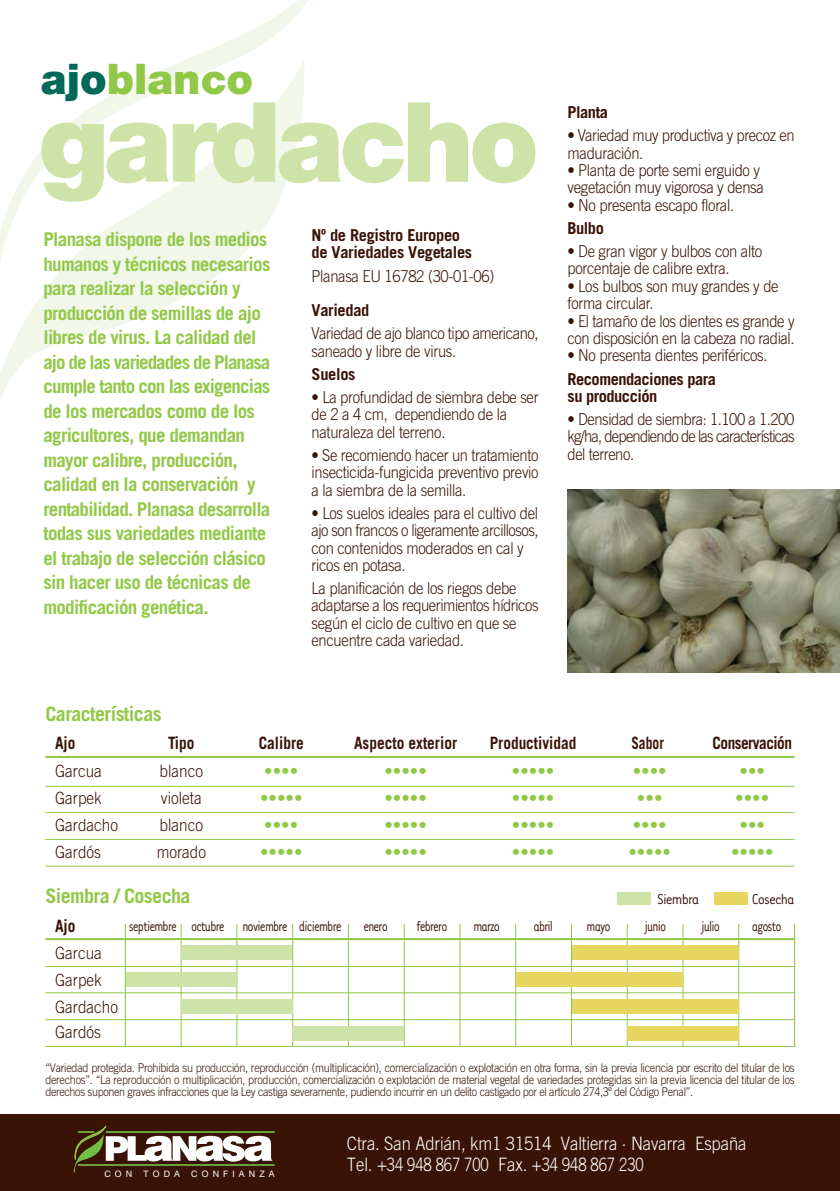
<style>
.page{position:relative;width:840px;height:1191px;background:#fff}
.page>*{position:absolute;margin:0;border:0;box-sizing:border-box;transform-origin:0 0}
.t1{font:900 111px "Helvetica Neue";letter-spacing:-.045em;color:#cde3a8}
.t2{font:900 42.2px "Helvetica Neue";color:#92c847}
.t3{font:700 20px "Trade Gothic";letter-spacing:-.03em;color:#92c847}
.t4{font:700 19px/24.4px "Trade Gothic";letter-spacing:-.035em;color:#92c847}
.t5{font:300 18.4px/20.8px "Trade Gothic";letter-spacing:-.005em;color:#fff;scale:.9 1}
.t6{font:300 17px "Trade Gothic";color:#92c847}
.t7{font:300 17px/27.2px "Trade Gothic";color:#391306;scale:.9 1}
.t8{font:700 17px "Trade Gothic";color:#391306;scale:.9 1}
.t9{font:700 17px "Trade Gothic";letter-spacing:-.035em;color:#391306;scale:.9 1}
.t10{font:700 17px "Trade Gothic";color:#391306;scale:.8 1}
.t11{font:300 16.4px/17.4px "Trade Gothic";letter-spacing:-.02em;color:#391306;scale:.9 1}
.t12{font:700 16.4px/17.4px "Trade Gothic";letter-spacing:-.02em;color:#391306}
.t13{font:16.4px "Tarzana Narrow";letter-spacing:-.055em;color:#391306;scale:.85 1}
.t14{font:16.4px "Tarzana Narrow";letter-spacing:-.055em;color:#391306}
.t15{font:300 12px/12px "Trade Gothic";letter-spacing:-.03em;color:#391306;text-align:justify;scale:.9 1}
.t16{font:9px "Helvetica Neue";letter-spacing:.46em;color:#fff}
.s1{color:#006957}
</style>
<div class="page">
<svg style="left:0;top:331px;width:100px;height:68px"></svg>
<svg style="left:188px;top:0;width:121px;height:59px"></svg>
<svg style="left:0;top:59px;width:304px;height:272px"></svg>
<img style="left:567px;top:490px;width:272px;height:183px">
<div style="left:0;top:1114px;width:839px;height:77px;background:#391306"></div>
<hr style="left:45px;top:756px;width:749px;height:2px;background:#92c847">
<hr style="left:45px;top:786px;width:749px;height:1px;background:#92c847">
<hr style="left:45px;top:812px;width:749px;height:1px;background:#92c847">
<hr style="left:45px;top:839px;width:749px;height:1px;background:#92c847">
<hr style="left:45px;top:865px;width:749px;height:1px;background:#92c847">
<hr style="left:78px;top:1164px;width:196px;height:1px;background:#71bf44">
<hr style="left:106px;top:1131px;width:168px;height:1px;background:#71bf44">
<svg style="left:73px;top:1126px;width:199px;height:46px"></svg>
<hr style="left:125px;top:924px;width:1px;height:122px;background:#92c847">
<hr style="left:45px;top:938px;width:749px;height:2px;background:#92c847">
<hr style="left:236px;top:924px;width:1px;height:122px;background:#92c847">
<hr style="left:292px;top:924px;width:1px;height:122px;background:#92c847">
<hr style="left:348px;top:924px;width:1px;height:122px;background:#92c847">
<hr style="left:403px;top:924px;width:1px;height:122px;background:#92c847">
<hr style="left:459px;top:924px;width:1px;height:122px;background:#92c847">
<hr style="left:515px;top:924px;width:1px;height:122px;background:#92c847">
<hr style="left:571px;top:924px;width:1px;height:122px;background:#92c847">
<hr style="left:626px;top:924px;width:1px;height:122px;background:#92c847">
<hr style="left:682px;top:924px;width:1px;height:122px;background:#92c847">
<hr style="left:738px;top:924px;width:1px;height:122px;background:#92c847">
<hr style="left:793px;top:924px;width:1px;height:122px;background:#92c847">
<hr style="left:45px;top:966px;width:749px;height:1px;background:#92c847">
<hr style="left:45px;top:992px;width:749px;height:1px;background:#92c847">
<hr style="left:45px;top:1019px;width:749px;height:1px;background:#92c847">
<hr style="left:45px;top:1046px;width:749px;height:1px;background:#92c847">
<hr style="left:181px;top:924px;width:1px;height:122px;background:#92c847">
<div style="left:617px;top:892px;width:33px;height:13px;background:#cde3a8"></div>
<div style="left:714px;top:892px;width:33px;height:13px;background:#e6d55f"></div>
<div style="left:126px;top:972px;width:110px;height:14px;background:#cde3a8"></div>
<div style="left:181px;top:999px;width:111px;height:15px;background:#cde3a8"></div>
<div style="left:293px;top:1025px;width:111px;height:15px;background:#cde3a8"></div>
<div style="left:515px;top:972px;width:167px;height:14px;background:#e6d55f"></div>
<div style="left:571px;top:999px;width:167px;height:15px;background:#e6d55f"></div>
<div style="left:627px;top:1025px;width:111px;height:15px;background:#e6d55f"></div>
<div style="left:571px;top:945px;width:167px;height:15px;background:#e6d55f"></div>
<div style="left:181px;top:945px;width:111px;height:15px;background:#cde3a8"></div>
<h2 class="t2" style="left:41px;top:64px;width:214px"><span class="s1">ajo</span>blanco</h2>
<h1 class="t1" style="left:39px;top:102px;width:501px">gardacho</h1>
<p class="t12" style="left:567px;top:105px;width:42px">Planta</p>
<p class="t11" style="left:567px;top:128px;width:254px">• Variedad muy productiva y precoz en maduración.</p>
<p class="t11" style="left:567px;top:163px;width:219px">• Planta de porte semi erguido y vegetación muy vigorosa y densa</p>
<p class="t11" style="left:567px;top:198px;width:186px">• No presenta escapo floral.</p>
<p class="t12" style="left:567px;top:221px;width:38px">Bulbo</p>
<p class="t11" style="left:567px;top:244px;width:218px">• De gran vigor y bulbos con alto porcentaje de calibre extra.</p>
<p class="t11" style="left:567px;top:279px;width:236px">• Los bulbos son muy grandes y de forma circular.</p>
<p class="t11" style="left:567px;top:313px;width:254px">• El tamaño de los dientes es grande y con disposición en la cabeza no radial.</p>
<p class="t11" style="left:567px;top:348px;width:224px">• No presenta dientes periféricos.</p>
<p class="t12" style="left:567px;top:371px;width:150px">Recomendaciones para su producción</p>
<p class="t11" style="left:567px;top:412px;width:254px;text-align:justify">• Densidad de siembra: 1.100 a 1.200 kg/ha, dependiendo de las características del terreno.</p>
<p class="t4" style="left:43px;top:229px;width:228px">Planasa dispone de los medios humanos y técnicos necesarios para realizar la selección y producción de semillas de ajo libres de virus. La calidad del ajo de las variedades de Planasa cumple tanto con las exigencias de los mercados como de los agricultores, que demandan mayor calibre, producción, calidad en la conservación y rentabilidad. Planasa desarrolla todas sus variedades mediante el trabajo de selección clásico sin hacer uso de técnicas de modificación genética.</p>
<p class="t12" style="left:311px;top:228px;width:162px">Nº de Registro Europeo de Variedades Vegetales</p>
<p class="t11" style="left:311px;top:268px;width:204px">Planasa EU 16782 (30-01-06)</p>
<p class="t12" style="left:311px;top:303px;width:59px">Variedad</p>
<p class="t11" style="left:311px;top:326px;width:254px">Variedad de ajo blanco tipo americano, saneado y libre de virus.</p>
<p class="t12" style="left:311px;top:367px;width:45px">Suelos</p>
<p class="t11" style="left:311px;top:390px;width:254px">• La profundidad de siembra debe ser de 2 a 4 cm, dependiendo de la naturaleza del terreno.</p>
<p class="t11" style="left:311px;top:448px;width:254px;text-align:justify">• Se recomiendo hacer un tratamiento insecticida-fungicida preventivo previo a la siembra de la semilla.</p>
<p class="t11" style="left:311px;top:505px;width:253px">• Los suelos ideales para el cultivo del ajo son francos o ligeramente arcillosos, con contenidos moderados en cal y ricos en potasa.</p>
<p class="t11" style="left:311px;top:581px;width:254px">La planificación de los riegos debe adaptarse a los requerimientos hídricos según el ciclo de cultivo en que se encuentre cada variedad.</p>
<p class="t3" style="left:45px;top:706px;width:118px">Características</p>
<p class="t8" style="left:55px;top:737px;width:24px">Ajo</p>
<p class="t8" style="left:168px;top:737px;width:31px">Tipo</p>
<p class="t8" style="left:258px;top:737px;width:52px">Calibre</p>
<p class="t8" style="left:354px;top:737px;width:116px">Aspecto exterior</p>
<p class="t8" style="left:489px;top:737px;width:98px">Productividad</p>
<p class="t10" style="left:631px;top:737px;width:42px">Sabor</p>
<p class="t9" style="left:712px;top:737px;width:90px">Conservación</p>
<p class="t7" style="left:55px;top:758px;width:53px">Garcua</p>
<p class="t7" style="left:159px;top:758px;width:50px">blanco</p>
<p class="t6" style="left:264px;top:764px;width:35px">••••</p>
<p class="t6" style="left:384px;top:764px;width:44px">•••••</p>
<p class="t6" style="left:511px;top:764px;width:44px">•••••</p>
<p class="t6" style="left:632px;top:764px;width:35px">••••</p>
<p class="t6" style="left:739px;top:764px;width:27px">•••</p>
<p class="t7" style="left:55px;top:785px;width:53px">Garpek</p>
<p class="t7" style="left:161px;top:785px;width:47px">violeta</p>
<p class="t6" style="left:260px;top:791px;width:44px">•••••</p>
<p class="t6" style="left:384px;top:791px;width:44px">•••••</p>
<p class="t6" style="left:511px;top:791px;width:44px">•••••</p>
<p class="t6" style="left:636px;top:791px;width:27px">•••</p>
<p class="t6" style="left:734px;top:791px;width:35px">••••</p>
<p class="t7" style="left:55px;top:813px;width:71px">Gardacho</p>
<p class="t7" style="left:159px;top:813px;width:50px">blanco</p>
<p class="t6" style="left:264px;top:819px;width:35px">••••</p>
<p class="t6" style="left:384px;top:819px;width:44px">•••••</p>
<p class="t6" style="left:511px;top:819px;width:44px">•••••</p>
<p class="t6" style="left:632px;top:819px;width:35px">••••</p>
<p class="t6" style="left:739px;top:819px;width:27px">•••</p>
<p class="t7" style="left:55px;top:840px;width:52px">Gardós</p>
<p class="t7" style="left:156px;top:840px;width:56px">morado</p>
<p class="t6" style="left:260px;top:846px;width:44px">•••••</p>
<p class="t6" style="left:384px;top:846px;width:44px">•••••</p>
<p class="t6" style="left:511px;top:846px;width:44px">•••••</p>
<p class="t6" style="left:628px;top:846px;width:44px">•••••</p>
<p class="t6" style="left:730px;top:846px;width:44px">•••••</p>
<p class="t3" style="left:45px;top:888px;width:146px">Siembra / Cosecha</p>
<p class="t13" style="left:129px;top:921px;width:252px">septiembre octubre noviembre diciembre</p>
<p class="t13" style="left:363px;top:921px;width:30px">enero</p>
<p class="t13" style="left:416px;top:921px;width:38px">febrero</p>
<p class="t13" style="left:473px;top:921px;width:33px">marzo</p>
<p class="t13" style="left:533px;top:921px;width:24px">abril</p>
<p class="t13" style="left:586px;top:921px;width:30px">mayo</p>
<p class="t13" style="left:644px;top:921px;width:27px">junio</p>
<p class="t13" style="left:701px;top:921px;width:23px">julio</p>
<p class="t13" style="left:751px;top:921px;width:36px">agosto</p>
<p class="t14" style="left:656px;top:893px;width:44px">Siembra</p>
<p class="t14" style="left:751px;top:893px;width:44px">Cosecha</p>
<p class="t8" style="left:55px;top:919px;width:24px">Ajo</p>
<p class="t7" style="left:55px;top:940px;width:71px">Garcua<br>Garpek<br>Gardacho</p>
<p class="t7" style="left:55px;top:1019px;width:52px">Gardós</p>
<p class="t15" style="left:45px;top:1063px;width:833px">“Variedad protegida. Prohibida su producción, reproducción (multiplicación), comercialización o explotación en otra forma, sin la previa licencia por escrito del titular de los derechos”. “La reproducción o multiplicación, producción, comercialización o explotación de material vegetal de variedades protegidas sin la previa licencia del titular de los derechos suponen graves infracciones que la Ley castiga severamente, pudiendo incurrir en un delito castigado por el artículo 274,3º del Código Penal”.</p>
<p class="t16" style="left:104px;top:1170px;width:29px">CON</p>
<p class="t16" style="left:143px;top:1170px;width:38px">TODA</p>
<p class="t16" style="left:191px;top:1170px;width:85px">CONFIANZA</p>
<p class="t5" style="left:347px;top:1134px;width:445px">Ctra. San Adrián, km1 31514 Valtierra · Navarra España<br>Tel. +34 948 867 700 Fax. +34 948 867 230</p>
</div>
